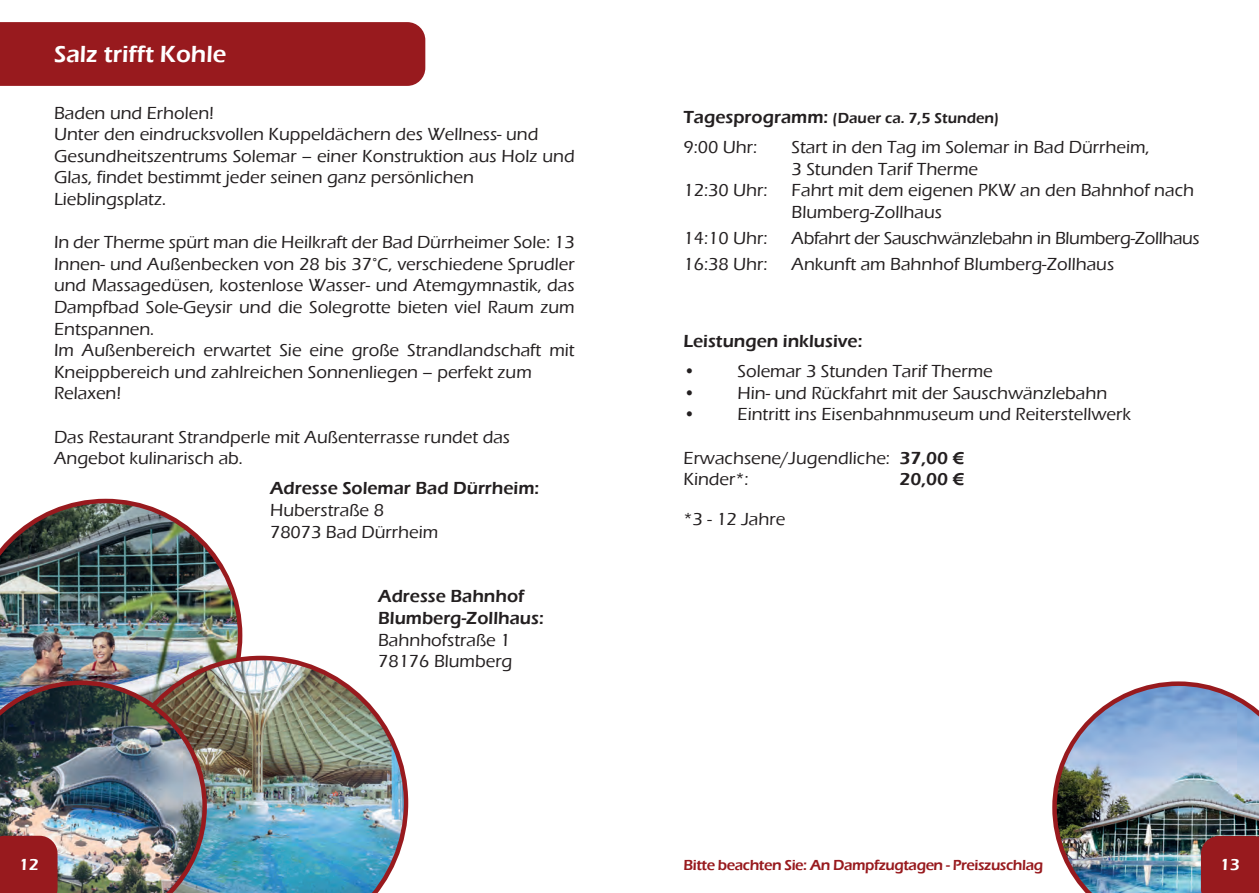
<style>
.page{position:relative;width:1259px;height:893px;background:#fff}
.page>*{position:absolute;margin:0;border:0;box-sizing:border-box;transform-origin:0 0}
.t1{font:600 24px "Eras ITC";color:#fff}
.t2{font:500 18px/21.6px "Eras ITC";color:#231f20}
.t3{font:600 18px/21.6px "Eras ITC";color:#231f20}
.t4{font:500 18px "Eras ITC";letter-spacing:-.02em;color:#231f20}
.t5{font:600 16.5px "Eras ITC";color:#fff}
.t6{font:600 15px "Eras ITC";letter-spacing:-.03em;color:#981a1e}
.t7{font:600 15px "Eras ITC";color:#231f20}
.s1{font-size:18px}
.s2{font-weight:600}
</style>
<div class="page">
<div style="left:0;top:22px;width:425px;height:64px;background:#981a1e"></div>
<img style="left:0;top:499px;width:242px;height:181px">
<img style="left:113px;top:656px;width:295px;height:237px">
<img style="left:0;top:680px;width:207px;height:213px">
<img style="left:1052px;top:681px;width:207px;height:212px">
<h1 class="t1" style="left:54px;top:41px;width:174px">Salz trifft Kohle</h1>
<p class="t2" style="left:54px;top:102px;width:522px">Baden und Erholen!<br>Unter den eindrucksvollen Kuppeldächern des Wellness- und Gesundheitszentrums Solemar – einer Konstruktion aus Holz und Glas, findet bestimmt jeder seinen ganz persönlichen Lieblingsplatz.</p>
<p class="t2" style="left:54px;top:232px;width:522px">In der Therme spürt man die Heilkraft der Bad Dürrheimer Sole: 13<br>Innen- und Außenbecken von 28 bis 37°C, verschiedene Sprudler und Massagedüsen, kostenlose Wasser- und Atemgymnastik, das Dampfbad Sole-Geysir und die Solegrotte bieten viel Raum zum Entspannen.<br>Im Außenbereich erwartet Sie eine große Strandlandschaft mit Kneippbereich und zahlreichen Sonnenliegen – perfekt zum Relaxen!</p>
<p class="t2" style="left:54px;top:426px;width:457px">Das Restaurant Strandperle mit Außenterrasse rundet das<br>Angebot kulinarisch ab.</p>
<p class="t3" style="left:270px;top:478px;width:271px">Adresse Solemar Bad Dürrheim:</p>
<p class="t2" style="left:270px;top:499px;width:170px">Huberstraße 8<br>78073 Bad Dürrheim</p>
<p class="t3" style="left:378px;top:586px;width:167px">Adresse Bahnhof<br>Blumberg-Zollhaus:</p>
<p class="t2" style="left:378px;top:629px;width:136px">Bahnhofstraße 1<br>78176 Blumberg</p>
<p class="t5" style="left:19px;top:854px;width:22px">12</p>
<p class="t7" style="left:683px;top:109px;width:317px"><span class="s1">Tagesprogramm:</span> (Dauer ca. 7,5 Stunden)</p>
<p class="t2" style="left:683px;top:136px;width:75px">9:00 Uhr:</p>
<p class="t2" style="left:791px;top:136px;width:359px">Start in den Tag im Solemar in Bad Dürrheim,<br>3 Stunden Tarif Therme</p>
<p class="t2" style="left:683px;top:180px;width:86px">12:30 Uhr:</p>
<p class="t2" style="left:791px;top:180px;width:404px">Fahrt mit dem eigenen PKW an den Bahnhof nach<br>Blumberg-Zollhaus</p>
<p class="t2" style="left:683px;top:227px;width:86px">14:10 Uhr:</p>
<p class="t4" style="left:791px;top:228px;width:410px">Abfahrt der Sauschwänzlebahn in Blumberg-Zollhaus</p>
<p class="t2" style="left:683px;top:253px;width:86px">16:38 Uhr:</p>
<p class="t2" style="left:791px;top:253px;width:324px">Ankunft am Bahnhof Blumberg-Zollhaus</p>
<p class="t3" style="left:683px;top:330px;width:180px">Leistungen inklusive:</p>
<p class="t2" style="left:683px;top:361px;width:311px">• Solemar 3 Stunden Tarif Therme</p>
<p class="t2" style="left:683px;top:382px;width:425px">• Hin- und Rückfahrt mit der Sauschwänzlebahn</p>
<p class="t2" style="left:683px;top:404px;width:449px">• Eintritt ins Eisenbahnmuseum und Reiterstellwerk</p>
<p class="t2" style="left:683px;top:447px;width:282px">Erwachsene/Jugendliche: <span class="s2">37,00 €<br></span>Kinder*:</p>
<p class="t3" style="left:899px;top:469px;width:66px">20,00 €</p>
<p class="t2" style="left:683px;top:508px;width:103px">*3 - 12 Jahre</p>
<p class="t6" style="left:683px;top:857px;width:361px">Bitte beachten Sie: An Dampfzugtagen - Preiszuschlag</p>
<p class="t5" style="left:1219px;top:855px;width:22px">13</p>
</div>
